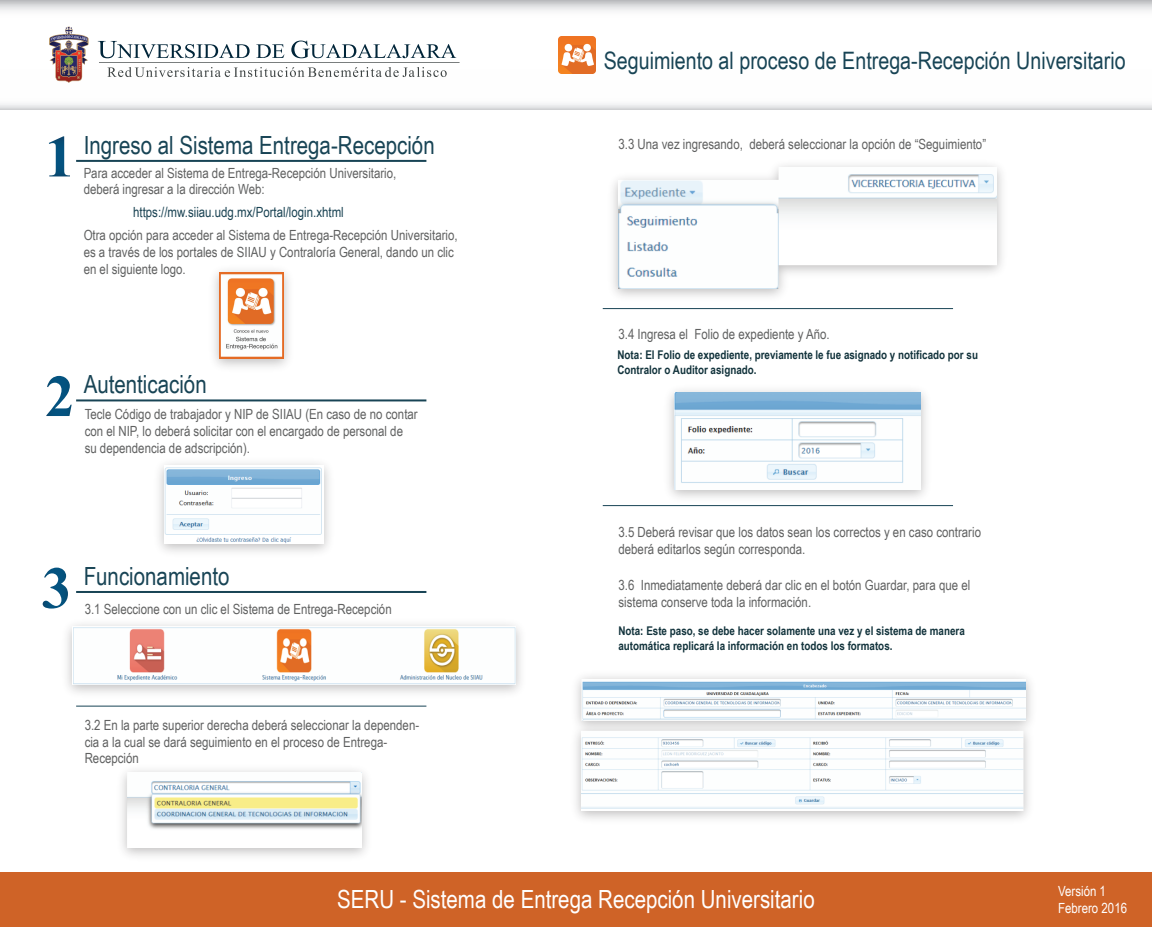
<style>
.page{position:relative;width:1152px;height:927px;background:#fff}
.page>*{position:absolute;margin:0;border:0;box-sizing:border-box;transform-origin:0 0}
.t1{font:25px "Arial Narrow";color:#184455}
.t2{font:25px "Arial Narrow";color:#fff}
.t3{font:24px "Arial Narrow";color:#184455}
.t4{font:14px/16.8px "Arial Narrow";color:#606161}
.t5{font:14px "Arial Narrow";color:#1a4353}
.t6{font:14px/16.8px "Arial Narrow";color:#fff}
.t7{font:700 12px/14.4px "Arial Narrow";color:#12333c}
</style>
<div class="page">
<div style="left:0;top:873px;width:1152px;height:54px;background:#cf6327"></div>
<svg style="left:0;top:0;width:1151px;height:109px"></svg>
<svg style="left:49px;top:136px;width:21px;height:40px"></svg>
<hr style="left:76px;top:399px;width:350px;height:2px;background:#184455">
<svg style="left:46px;top:376px;width:26px;height:40px"></svg>
<hr style="left:76px;top:591px;width:350px;height:2px;background:#184455">
<hr style="left:76px;top:705px;width:350px;height:1px;background:#184455">
<hr style="left:602px;top:308px;width:351px;height:1px;background:#184455">
<hr style="left:602px;top:505px;width:351px;height:1px;background:#184455">
<svg style="left:43px;top:567px;width:25px;height:41px"></svg>
<svg style="left:49px;top:27px;width:40px;height:56px"></svg>
<svg style="left:98px;top:41px;width:361px;height:36px"></svg>
<img style="left:159px;top:463px;width:170px;height:89px">
<img style="left:165px;top:465px;width:158px;height:78px">
<img style="left:73px;top:627px;width:442px;height:57px">
<img style="left:122px;top:770px;width:245px;height:86px">
<img style="left:127px;top:772px;width:234px;height:75px">
<img style="left:613px;top:165px;width:389px;height:132px">
<img style="left:618px;top:167px;width:378px;height:121px">
<img style="left:660px;top:390px;width:275px;height:117px">
<img style="left:675px;top:393px;width:245px;height:96px">
<img style="left:581px;top:679px;width:444px;height:131px">
<img style="left:558px;top:36px;width:37px;height:37px">
<hr style="left:76px;top:160px;width:350px;height:2px;background:#184455">
<img style="left:214px;top:270px;width:75px;height:97px">
<img style="left:219px;top:272px;width:64px;height:87px">
<h1 class="t1" style="left:84px;top:130px;width:352px">Ingreso al Sistema Entrega-Recepción</h1>
<p class="t4" style="left:84px;top:164px;width:314px">Para acceder al Sistema de Entrega-Recepción Universitario, deberá ingresar a la dirección Web:</p>
<p class="t5" style="left:133px;top:203px;width:212px">https://mw.siiau.udg.mx/Portal/login.xhtml</p>
<p class="t4" style="left:84px;top:227px;width:375px">Otra opción para acceder al Sistema de Entrega-Recepción Universitario, es a través de los portales de SIIAU y Contraloría General, dando un clic en el siguiente logo.</p>
<h1 class="t1" style="left:84px;top:370px;width:125px">Autenticación</h1>
<p class="t4" style="left:85px;top:405px;width:334px">Tecle Código de trabajador y NIP de SIIAU (En caso de no contar con el NIP, lo deberá solicitar con el encargado de personal de su dependencia de adscripción).</p>
<h1 class="t1" style="left:84px;top:561px;width:147px">Funcionamiento</h1>
<p class="t4" style="left:85px;top:600px;width:308px">3.1 Seleccione con un clic el Sistema de Entrega-Recepción</p>
<p class="t4" style="left:85px;top:716px;width:336px">3.2 En la parte superior derecha deberá seleccionar la dependen&shy;cia a la cual se dará seguimiento en el proceso de Entrega-<br>Recepción</p>
<h2 class="t3" style="left:603px;top:46px;width:523px">Seguimiento al proceso de Entrega-Recepción Universitario</h2>
<p class="t4" style="left:618px;top:135px;width:369px">3.3 Una vez ingresando, deberá seleccionar la opción de “Seguimiento”</p>
<p class="t4" style="left:618px;top:326px;width:213px">3.4 Ingresa el Folio de expediente y Año.</p>
<p class="t7" style="left:617px;top:348px;width:362px">Nota: El Folio de expediente, previamente le fue asignado y notificado por su<br>Contralor o Auditor asignado.</p>
<p class="t4" style="left:618px;top:523px;width:364px">3.5 Deberá revisar que los datos sean los correctos y en caso contrario deberá editarlos según corresponda.</p>
<p class="t4" style="left:618px;top:577px;width:353px">3.6 Inmediatamente deberá dar clic en el botón Guardar, para que el sistema conserve toda la información.</p>
<p class="t7" style="left:618px;top:623px;width:348px">Nota: Este paso, se debe hacer solamente una vez y el sistema de manera automática replicará la información en todos los formatos.</p>
<h1 class="t2" style="left:337px;top:884px;width:479px">SERU - Sistema de Entrega Recepción Universitario</h1>
<p class="t6" style="left:1058px;top:882px;width:70px">Versión 1<br>Febrero 2016</p>
</div>
